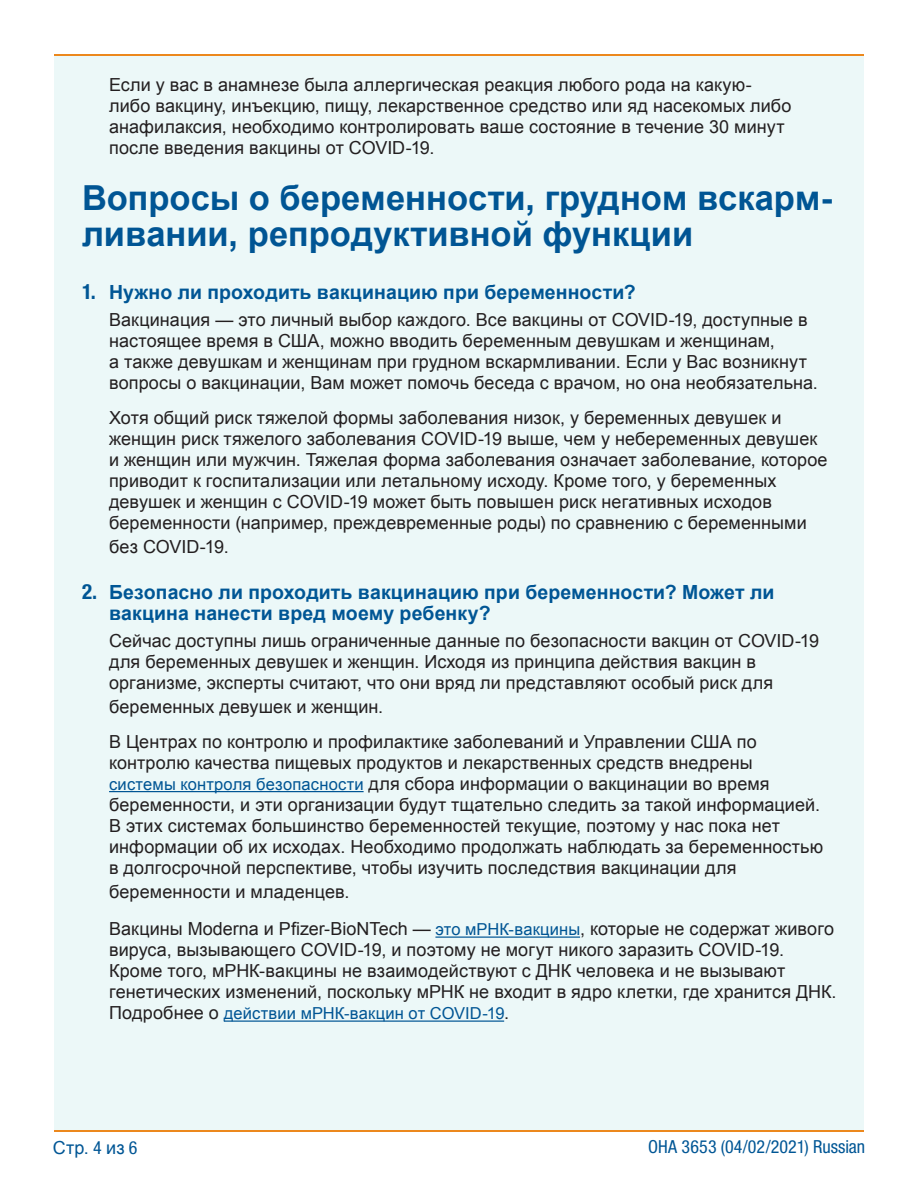
<style>
.page{position:relative;width:918px;height:1188px;background:#fff}
.page>*{position:absolute;margin:0;border:0;box-sizing:border-box;transform-origin:0 0}
.t1{font:700 34.5px/36px "Arial";color:#005594}
.q{font:700 19.5px/21px "Arial";letter-spacing:.005em;color:#005695}
.a{font:18px/21px "Arial";letter-spacing:.005em;color:#231f20}
.t2{font:condensed 18px "Helvetica Neue LT Std";letter-spacing:.005em;color:#005695}
.t3{font:18px "Arial";color:#005695}
.a-2{font:16.5px "Arial";letter-spacing:.01em;color:#005594}
.s1{font-family:"Helvetica Neue LT Std";font-stretch:condensed;font-size:21px}
.s2{font-size:16.5px;color:#005594}
.s3{font-size:18px;color:#231f20}
.s4{font-family:"Helvetica Neue LT Std";font-stretch:condensed}
</style>
<div class="page">
<div style="left:54px;top:56px;width:810px;height:1074px;background:#ecf8f8"></div>
<hr style="left:54px;top:54px;width:810px;height:2px;background:#ec881d">
<hr style="left:54px;top:1130px;width:810px;height:1px;background:#ec881d">
<hr style="left:109px;top:791px;width:255px;height:1px;background:#005594">
<hr style="left:435px;top:937px;width:145px;height:1px;background:#005594">
<hr style="left:224px;top:1021px;width:280px;height:1px;background:#005594">
<p class="a" style="left:109px;top:74px;width:684px">Если у вас в анамнезе была аллергическая реакция любого рода на какую&shy;либо вакцину, инъекцию, пищу, лекарственное средство или яд насекомых либо анафилаксия, необходимо контролировать ваше состояние в течение 30 минут после введения вакцины от COVID-19.</p>
<p class="t1" style="left:82px;top:181px;width:752px">Вопросы о беременности, грудном вскарм&shy;ливании, репродуктивной функции</p>
<p class="q" style="left:82px;top:282px;width:555px"><span class="s1">1.</span> Нужно ли проходить вакцинацию при беременности?</p>
<p class="a" style="left:109px;top:310px;width:710px">Вакцинация — это личный выбор каждого. Все вакцины от COVID-19, доступные в настоящее время в США, можно вводить беременным девушкам и женщинам,<br>а также девушкам и женщинам при грудном вскармливании. Если у Вас возникнут вопросы о вакцинации, Вам может помочь беседа с врачом, но она необязательна.</p>
<p class="a" style="left:109px;top:407px;width:720px">Хотя общий риск тяжелой формы заболевания низок, у беременных девушек и женщин риск тяжелого заболевания COVID-19 выше, чем у небеременных девушек и женщин или мужчин. Тяжелая форма заболевания означает заболевание, которое приводит к госпитализации или летальному исходу. Кроме того, у беременных девушек и женщин с COVID-19 может быть повышен риск негативных исходов беременности (например, преждевременные роды) по сравнению с беременными</p>
<p class="a" style="left:109px;top:536px;width:121px">без COVID-19.</p>
<p class="q" style="left:109px;top:582px;width:667px;text-indent:-27px"><span class="s1">2.</span> Безопасно ли проходить вакцинацию при беременности? Может ли вакцина нанести вред моему ребенку?</p>
<p class="a" style="left:109px;top:631px;width:712px">Сейчас доступны лишь ограниченные данные по безопасности вакцин от COVID-19 для беременных девушек и женщин. Исходя из принципа действия вакцин в организме, эксперты считают, что они вряд ли представляют особый риск для</p>
<p class="a" style="left:109px;top:697px;width:276px">беременных девушек и женщин.</p>
<p class="a" style="left:109px;top:731px;width:716px">В Центрах по контролю и профилактике заболеваний и Управлении США по контролю качества пищевых продуктов и лекарственных средств внедрены <span class="s2">системы контроля безопасности</span> для сбора информации о вакцинации во время беременности, и эти организации будут тщательно следить за такой информацией.<br>В этих системах большинство беременностей текущие, поэтому у нас пока нет информации об их исходах. Необходимо продолжать наблюдать за беременностью в долгосрочной перспективе, чтобы изучить последствия вакцинации для</p>
<p class="a" style="left:109px;top:881px;width:242px">беременности и младенцев.</p>
<p class="a" style="left:109px;top:919px;width:729px">Вакцины Moderna и Pfizer-BioNTech — <span class="s2">это мРНК-вакцины</span>, которые не содержат живого вируса, вызывающего COVID-19, и поэтому не могут никого заразить COVID-19.<br>Кроме того, мРНК-вакцины не взаимодействуют с ДНК человека и не вызывают генетических изменений, поскольку мРНК не входит в ядро клетки, где хранится ДНК.</p>
<p class="a-2" style="left:109px;top:1003px;width:402px"><span class="s3">Подробнее о</span> действии мРНК-вакцин от COVID-19<span class="s3">.</span></p>
<p class="t3" style="left:53px;top:1135px;width:86px">Стр. <span class="s4">4</span> из <span class="s4">6</span></p>
<p class="t2" style="left:648px;top:1137px;width:218px">OHA 3653 (04/02/2021) Russian</p>
</div>
